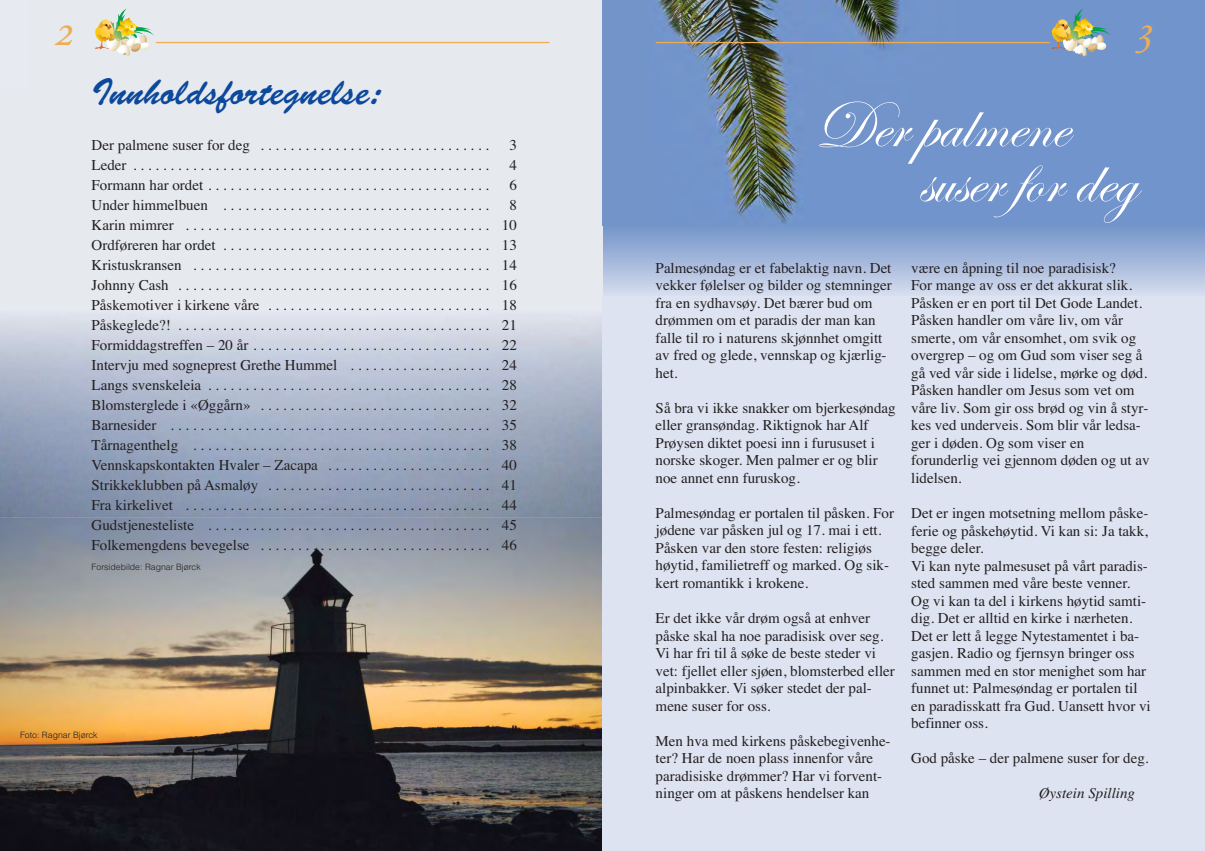
<style>
.page{position:relative;width:1205px;height:851px;background:#fff}
.page>*{position:absolute;margin:0;border:0;box-sizing:border-box;transform-origin:0 0}
.t1{font:67.5px/55px "Edwardian Script ITC";color:#fff}
.t2{font:italic 45px "Adobe Garamond Exp";color:#eead54}
.t3{font:37.5px "Brush Script";color:#0c499c}
.t4{font:15px/17.5px "Times";color:#231f20}
.t5{font:italic 15px "Times";color:#231f20}
.t6{font:300 8.75px "Helvetica";color:#231f20}
</style>
<div class="page">
<div style="left:602px;top:225px;width:603px;height:71px;background:linear-gradient(to bottom,#7293c8,#d6dcef)"></div>
<img style="left:0;top:517px;width:602px;height:333px">
<div style="left:0;top:0;width:602px;height:308px;background:#e6e9ee"></div>
<hr style="left:156px;top:42px;width:393px;height:1px;background:#eead54">
<svg style="left:95px;top:8px;width:59px;height:49px"></svg>
<img style="left:0;top:308px;width:602px;height:209px">
<div style="left:602px;top:296px;width:603px;height:554px;background:#dde3f1"></div>
<div style="left:602px;top:0;width:603px;height:225px;background:#7294c8"></div>
<img style="left:655px;top:0;width:395px;height:223px">
<hr style="left:656px;top:42px;width:394px;height:1px;background:#eead54">
<img style="left:1051px;top:9px;width:59px;height:48px">
<h2 class="t2" style="left:53px;top:12px;width:21px">2</h2>
<h3 class="t3" style="left:92px;top:81px;width:291px">Innholdsfortegnelse:</h3>
<p class="t4" style="left:92px;top:138px;width:399px">Der palmene suser for deg . . . . . . . . . . . . . . . . . . . . . . . . . . . . . . .</p>
<p class="t4" style="left:509px;top:138px;width:9px">3</p>
<p class="t4" style="left:92px;top:158px;width:399px">Leder . . . . . . . . . . . . . . . . . . . . . . . . . . . . . . . . . . . . . . . . . . . . . . . .</p>
<p class="t4" style="left:509px;top:158px;width:9px">4</p>
<p class="t4" style="left:92px;top:178px;width:399px">Formann har ordet . . . . . . . . . . . . . . . . . . . . . . . . . . . . . . . . . . . . . .</p>
<p class="t4" style="left:509px;top:178px;width:9px">6</p>
<p class="t4" style="left:92px;top:198px;width:399px">Under himmelbuen . . . . . . . . . . . . . . . . . . . . . . . . . . . . . . . . . . . .</p>
<p class="t4" style="left:92px;top:196px;width:427px;line-height:20px;text-align:justify;text-indent:418px">8<br>Karin mimrer . . . . . . . . . . . . . . . . . . . . . . . . . . . . . . . . . . . . . . . . . 10<br>Ordføreren har ordet . . . . . . . . . . . . . . . . . . . . . . . . . . . . . . . . . . . . 13<br>Kristuskransen . . . . . . . . . . . . . . . . . . . . . . . . . . . . . . . . . . . . . . . . 14<br>Johnny Cash . . . . . . . . . . . . . . . . . . . . . . . . . . . . . . . . . . . . . . . . . . 16<br>Påskemotiver i kirkene våre . . . . . . . . . . . . . . . . . . . . . . . . . . . . . . 18<br>Påskeglede?! . . . . . . . . . . . . . . . . . . . . . . . . . . . . . . . . . . . . . . . . . . 21<br>Formiddagstreffen – 20 år . . . . . . . . . . . . . . . . . . . . . . . . . . . . . . . . 22<br>Intervju med sogneprest Grethe Hummel . . . . . . . . . . . . . . . . . . . 24<br>Langs svenskeleia . . . . . . . . . . . . . . . . . . . . . . . . . . . . . . . . . . . . . . 28<br>Blomsterglede i «Øggårn» . . . . . . . . . . . . . . . . . . . . . . . . . . . . . . . 32<br>Barnesider . . . . . . . . . . . . . . . . . . . . . . . . . . . . . . . . . . . . . . . . . . . 35<br>Tårnagenthelg . . . . . . . . . . . . . . . . . . . . . . . . . . . . . . . . . . . . . . . . 38<br>Vennskapskontakten Hvaler – Zacapa . . . . . . . . . . . . . . . . . . . . . . 40<br>Strikkeklubben på Asmaløy . . . . . . . . . . . . . . . . . . . . . . . . . . . . . . 41<br>Fra kirkelivet . . . . . . . . . . . . . . . . . . . . . . . . . . . . . . . . . . . . . . . . . 44<br>Gudstjenesteliste . . . . . . . . . . . . . . . . . . . . . . . . . . . . . . . . . . . . . . 45<br>Folkemengdens bevegelse . . . . . . . . . . . . . . . . . . . . . . . . . . . . . . . 46</p>
<p class="t6" style="left:92px;top:564px;width:111px">Forsidebilde: Ragnar Bjørck</p>
<p class="t6" style="left:20px;top:731px;width:79px">Foto: Ragnar Bjørck</p>
<h2 class="t2" style="left:1135px;top:12px;width:19px">3</h2>
<h1 class="t1" style="left:919px;top:95px;width:218px;text-indent:-104px">Der palmene suser for deg</h1>
<p class="t4" style="left:656px;top:260px;width:238px">Palmesøndag er et fabelaktig navn. Det vekker følelser og bilder og stemninger fra en sydhavsøy. Det bærer bud om drømmen om et paradis der man kan falle til ro i naturens skjønnhet omgitt av fred og glede, vennskap og kjærlig&shy;het.</p>
<p class="t4" style="left:656px;top:400px;width:241px">Så bra vi ikke snakker om bjerkesøndag eller gransøndag. Riktignok har Alf Prøysen diktet poesi inn i furususet i norske skoger. Men palmer er og blir noe annet enn furuskog.</p>
<p class="t4" style="left:656px;top:505px;width:240px">Palmesøndag er portalen til påsken. For jødene var påsken jul og 17. mai i ett.<br>Påsken var den store festen: religiøs høytid, familietreff og marked. Og sik&shy;kert romantikk i krokene.</p>
<p class="t4" style="left:656px;top:610px;width:241px">Er det ikke vår drøm også at enhver påske skal ha noe paradisisk over seg.<br>Vi har fri til å søke de beste steder vi vet: fjellet eller sjøen, blomsterbed eller alpinbakker. Vi søker stedet der pal&shy;mene suser for oss.</p>
<p class="t4" style="left:656px;top:733px;width:236px">Men hva med kirkens påskebegivenhe&shy;ter? Har de noen plass innenfor våre paradisiske drømmer? Har vi forvent&shy;ninger om at påskens hendelser kan</p>
<p class="t4" style="left:911px;top:260px;width:240px">være en åpning til noe paradisisk?<br>For mange av oss er det akkurat slik.<br>Påsken er en port til Det Gode Landet.<br>Påsken handler om våre liv, om vår smerte, om vår ensomhet, om svik og overgrep – og om Gud som viser seg å gå ved vår side i lidelse, mørke og død.<br>Påsken handler om Jesus som vet om våre liv. Som gir oss brød og vin å styr&shy;kes ved underveis. Som blir vår ledsa&shy;ger i døden. Og som viser en forunderlig vei gjennom døden og ut av lidelsen.</p>
<p class="t4" style="left:911px;top:505px;width:241px">Det er ingen motsetning mellom påske - ferie og påskehøytid. Vi kan si: Ja takk, begge deler.<br>Vi kan nyte palmesuset på vårt paradis&shy;sted sammen med våre beste venner.<br>Og vi kan ta del i kirkens høytid samti&shy;dig. Det er alltid en kirke i nærheten.<br>Det er lett å legge Nytestamentet i ba&shy;gasjen. Radio og fjernsyn bringer oss sammen med en stor menighet som har funnet ut: Palmesøndag er portalen til en paradisskatt fra Gud. Uansett hvor vi befinner oss.</p>
<p class="t4" style="left:911px;top:750px;width:239px">God påske – der palmene suser for deg.</p>
<p class="t5" style="left:1039px;top:787px;width:98px">Øystein Spilling</p>
</div>
